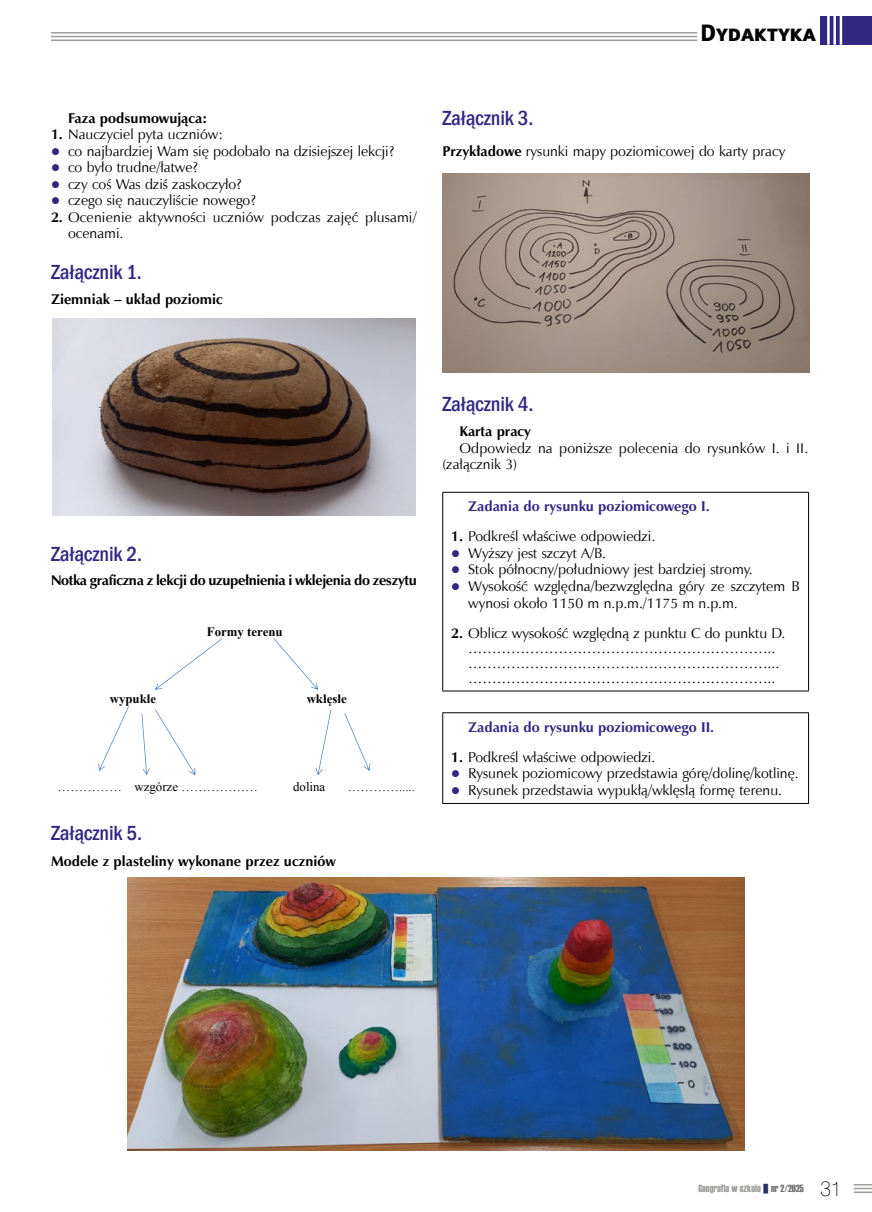
<style>
.page{position:relative;width:872px;height:1212px;background:#fff}
.page>*{position:absolute;margin:0;border:0;box-sizing:border-box;transform-origin:0 0}
.t1{font:24px "Naomi Sans EFN Heavy";color:#000}
.srodtytytul_dydakty{font:500 condensed 21px "Franklin Gothic";letter-spacing:-.005em;color:#312783}
.txt_geografia{font:14.25px/16.5px "Zapf Humnst EUX";color:#000}
.Srodtgytul_II_kolor{font:700 14.25px "Zapf Humnst EUX";color:#312783}
.txt_geografia__bez{font:700 14.25px "Zapf Humnst EUX";color:#000}
.txt_geografia__bez-2{font:700 14.25px "Zapf Humnst EUX";letter-spacing:-.025em;color:#000}
.txt_geografia__bez-3{font:14.25px "Zapf Humnst EUX";color:#000}
.txt_geografia-2{font:700 14.25px "Zapf Humnst EUX";color:#000}
.t2{font:12.9px "Times New Roman";letter-spacing:.005em;color:#000}
.t3{font:700 12.9px "Times New Roman";color:#000}
.t4{font:10.5px "Haettenschweiler";color:#9d9d9c}
.s1{font-weight:700}
.s2{color:#706f6f}
.s3{font-family:"Swis 721 Th EU";font-size:21px;color:#000}
</style>
<div class="page">
<hr style="left:51px;top:32px;width:646px;height:2px;background:#9d9d9c">
<hr style="left:51px;top:36px;width:646px;height:1px;background:#9d9d9c">
<hr style="left:51px;top:40px;width:646px;height:1px;background:#9d9d9c">
<div style="left:820px;top:16px;width:52px;height:29px;background:#312783"></div>
<hr style="left:827px;top:16px;width:2px;height:29px;background:#fff">
<hr style="left:833px;top:16px;width:3px;height:29px;background:#fff">
<hr style="left:839px;top:16px;width:3px;height:29px;background:#fff">
<svg style="left:853px;top:1184px;width:19px;height:9px"></svg>
<img style="left:52px;top:318px;width:364px;height:198px">
<svg style="left:155px;top:638px;width:67px;height:52px"></svg>
<svg style="left:274px;top:638px;width:44px;height:52px"></svg>
<svg style="left:98px;top:706px;width:31px;height:65px"></svg>
<svg style="left:142px;top:710px;width:53px;height:65px"></svg>
<svg style="left:316px;top:710px;width:15px;height:65px"></svg>
<svg style="left:344px;top:713px;width:26px;height:58px"></svg>
<hr style="left:442px;top:492px;width:367px;height:1px;background:#000">
<hr style="left:442px;top:493px;width:1px;height:198px;background:#000">
<hr style="left:808px;top:493px;width:1px;height:198px;background:#000">
<hr style="left:442px;top:691px;width:367px;height:1px;background:#000">
<hr style="left:442px;top:712px;width:367px;height:1px;background:#000">
<hr style="left:442px;top:713px;width:1px;height:90px;background:#000">
<hr style="left:808px;top:713px;width:1px;height:90px;background:#000">
<hr style="left:442px;top:803px;width:367px;height:1px;background:#000">
<img style="left:443px;top:173px;width:366px;height:199px">
<img style="left:128px;top:877px;width:616px;height:273px">
<h1 class="t1" style="left:700px;top:18px;width:117px">Dydaktyka</h1>
<p class="txt_geografia-2" style="left:68px;top:109px;width:140px">Faza podsumowująca:</p>
<p class="txt_geografia" style="left:51px;top:126px;width:173px"><span class="s1">1.</span> Nauczyciel pyta uczniów:</p>
<p class="txt_geografia" style="left:68px;top:143px;width:328px">co najbardziej Wam się podobało na dzisiejszej lekcji?</p>
<p class="txt_geografia" style="left:68px;top:159px;width:131px">co było trudne/łatwe?</p>
<p class="txt_geografia" style="left:68px;top:176px;width:175px">czy coś Was dziś zaskoczyło?</p>
<p class="txt_geografia" style="left:68px;top:192px;width:189px">czego się nauczyliście nowego?</p>
<p class="txt_geografia" style="left:68px;top:209px;width:350px;text-indent:-17px"><span class="s1">2.</span> Ocenienie aktywności uczniów podczas zajęć plusami/ ocenami.</p>
<p class="srodtytytul_dydakty" style="left:51px;top:258px;width:92px">Załącznik 1.</p>
<p class="txt_geografia__bez" style="left:51px;top:291px;width:173px">Ziemniak – układ poziomic</p>
<p class="srodtytytul_dydakty" style="left:442px;top:104px;width:93px">Załącznik 3.</p>
<p class="txt_geografia__bez-3" style="left:442px;top:142px;width:344px"><span class="s1">Przykładowe</span> rysunki mapy poziomicowej do karty pracy</p>
<p class="srodtytytul_dydakty" style="left:51px;top:540px;width:93px">Załącznik 2.</p>
<p class="txt_geografia__bez-2" style="left:51px;top:571px;width:367px">Notka graficzna z lekcji do uzupełnienia i wklejenia do zeszytu</p>
<p class="t3" style="left:207px;top:623px;width:77px">Formy terenu</p>
<p class="t3" style="left:110px;top:689px;width:48px">wypukłe</p>
<p class="t3" style="left:307px;top:689px;width:42px">wklęsłe</p>
<p class="t2" style="left:58px;top:777px;width:202px">…………… wzgórze ………………</p>
<p class="t2" style="left:293px;top:777px;width:34px">dolina</p>
<p class="t2" style="left:348px;top:777px;width:69px">………….....</p>
<p class="srodtytytul_dydakty" style="left:51px;top:819px;width:93px">Załącznik 5.</p>
<p class="txt_geografia__bez" style="left:51px;top:852px;width:286px">Modele z plasteliny wykonane przez uczniów</p>
<p class="srodtytytul_dydakty" style="left:442px;top:390px;width:93px">Załącznik 4.</p>
<p class="txt_geografia-2" style="left:459px;top:423px;width:73px">Karta pracy</p>
<p class="txt_geografia" style="left:442px;top:440px;width:367px;text-indent:17px">Odpowiedz na poniższe polecenia do rysunków I. i II. (załącznik 3)</p>
<p class="Srodtgytul_II_kolor" style="left:468px;top:498px;width:243px">Zadania do rysunku poziomicowego I.</p>
<p class="txt_geografia" style="left:451px;top:528px;width:206px"><span class="s1">1.</span> Podkreśl właściwe odpowiedzi.</p>
<p class="txt_geografia" style="left:468px;top:545px;width:139px">Wyższy jest szczyt A/B.</p>
<p class="txt_geografia" style="left:468px;top:561px;width:286px">Stok północny/południowy jest bardziej stromy.</p>
<p class="txt_geografia" style="left:468px;top:578px;width:333px">Wysokość względna/bezwzględna góry ze szczytem B wynosi około 1150 m n.p.m./1175 m n.p.m.</p>
<p class="txt_geografia" style="left:451px;top:624px;width:336px"><span class="s1">2.</span> Oblicz wysokość względną z punktu C do punktu D.</p>
<p class="txt_geografia" style="left:468px;top:639px;width:309px">………………………………………………………..</p>
<p class="txt_geografia" style="left:468px;top:654px;width:312px">………………………………………………………...</p>
<p class="txt_geografia" style="left:468px;top:669px;width:309px">………………………………………………………..</p>
<p class="Srodtgytul_II_kolor" style="left:468px;top:718px;width:247px">Zadania do rysunku poziomicowego II.</p>
<p class="txt_geografia" style="left:451px;top:749px;width:206px"><span class="s1">1.</span> Podkreśl właściwe odpowiedzi.</p>
<p class="txt_geografia" style="left:468px;top:765px;width:332px">Rysunek poziomicowy przedstawia górę/dolinę/kotlinę.</p>
<p class="txt_geografia" style="left:468px;top:782px;width:315px">Rysunek przedstawia wypukłą/wklęsłą formę terenu.</p>
<p class="t4" style="left:698px;top:1181px;width:145px">Geografia w szkole <span class="s2">nr 2/2025</span> <span class="s3">31</span></p>
</div>
